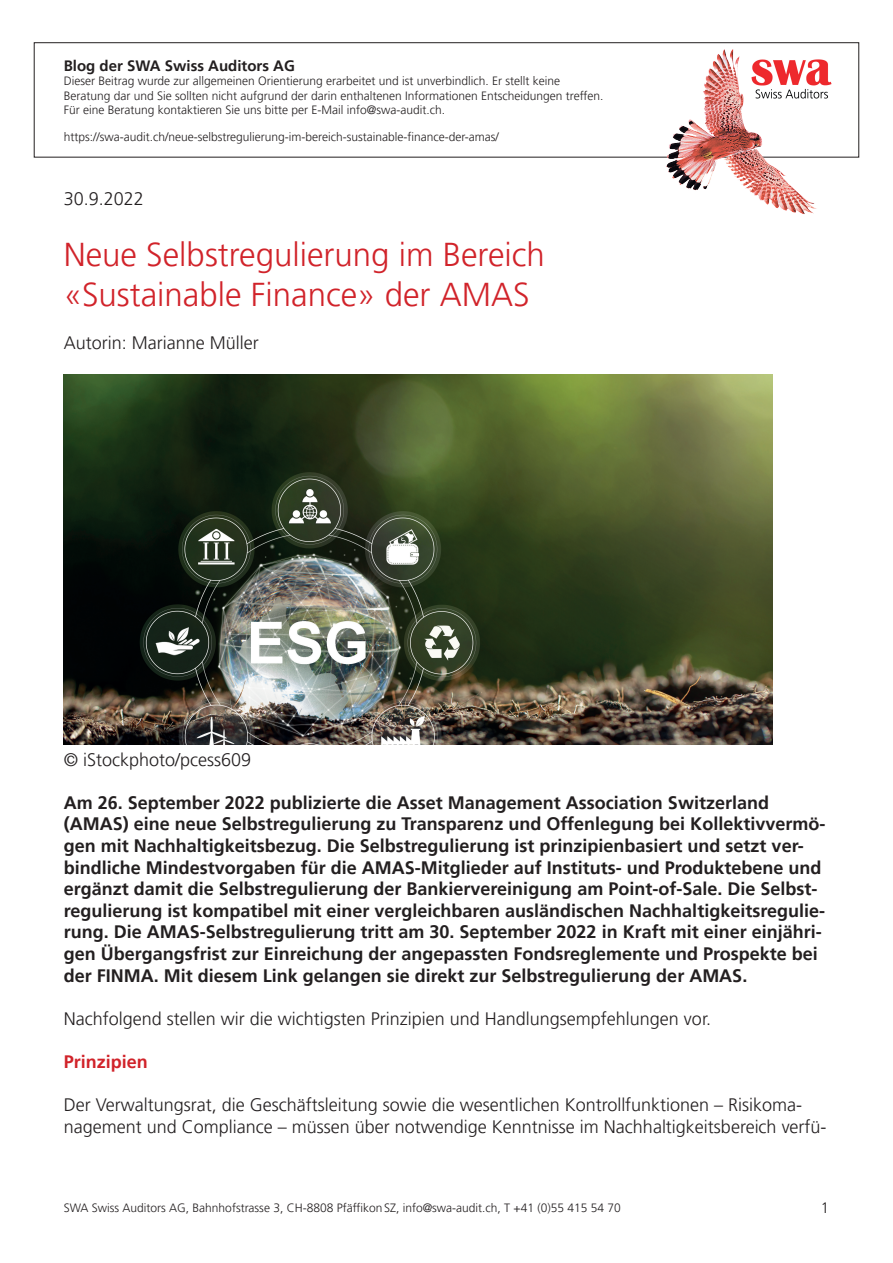
<style>
.page{position:relative;width:893px;height:1263px;background:#fff}
.page>*{position:absolute;margin:0;border:0;box-sizing:border-box;transform-origin:0 0}
.t1{font:300 33px/39.6px "Frutiger";color:#d1232a}
.t2{font:700 18px/21.6px "Frutiger";color:#231f20}
.t3{font:300 18px/21.6px "Frutiger";color:#231f20}
.t4{font:700 18px "Frutiger";color:#d1232a}
.t5{font:700 15px "Frutiger";color:#231f20}
.t6{font:300 15px "Frutiger";color:#231f20}
.t7{font:300 12px/14.4px "Frutiger";color:#231f20}
</style>
<div class="page">
<img style="left:819px;top:60px;width:13px;height:38px">
<img style="left:664px;top:49px;width:155px;height:165px">
<img style="left:64px;top:374px;width:708px;height:370px">
<p class="t5" style="left:64px;top:57px;width:233px">Blog der SWA Swiss Auditors AG</p>
<p class="t7" style="left:64px;top:74px;width:541px">Dieser Beitrag wurde zur allgemeinen Orientierung erarbeitet und ist unverbindlich. Er stellt keine<br>Beratung dar und Sie sollten nicht aufgrund der darin enthaltenen Informationen Entscheidungen treffen.<br>Für eine Beratung kontaktieren Sie uns bitte per E-Mail info@swa-audit.ch.</p>
<p class="t7" style="left:64px;top:130px;width:436px">https://swa-audit.ch/neue-selbstregulierung-im-bereich-sustainable-finance-der-amas/</p>
<p class="t3" style="left:64px;top:188px;width:82px">30.9.2022</p>
<h1 class="t1" style="left:64px;top:235px;width:483px">Neue Selbstregulierung im Bereich «Sustainable Finance» der AMAS</h1>
<p class="t3" style="left:64px;top:332px;width:197px">Autorin: Marianne Müller</p>
<p class="t3" style="left:64px;top:749px;width:189px">© iStockphoto/pcess609</p>
<p class="t2" style="left:64px;top:792px;width:763px">Am 26. September 2022 publizierte die Asset Management Association Switzerland (AMAS) eine neue Selbstregulierung zu Transparenz und Offenlegung bei Kollektivvermö&shy;gen mit Nachhaltigkeitsbezug. Die Selbstregulierung ist prinzipienbasiert und setzt ver&shy;bindliche Mindestvorgaben für die AMAS-Mitglieder auf Instituts- und Produktebene und ergänzt damit die Selbstregulierung der Bankiervereinigung am Point-of-Sale. Die Selbst&shy;regulierung ist kompatibel mit einer vergleichbaren ausländischen Nachhaltigkeitsregulie&shy;rung. Die AMAS-Selbstregulierung tritt am 30. September 2022 in Kraft mit einer einjähri&shy;gen Übergangsfrist zur Einreichung der angepassten Fondsreglemente und Prospekte bei der FINMA. Mit diesem Link gelangen sie direkt zur Selbstregulierung der AMAS.</p>
<p class="t3" style="left:64px;top:1008px;width:649px">Nachfolgend stellen wir die wichtigsten Prinzipien und Handlungsempfehlungen vor.</p>
<p class="t4" style="left:64px;top:1051px;width:86px">Prinzipien</p>
<p class="t3" style="left:64px;top:1094px;width:764px">Der Verwaltungsrat, die Geschäftsleitung sowie die wesentlichen Kontrollfunktionen – Risikoma&shy;nagement und Compliance – müssen über notwendige Kenntnisse im Nachhaltigkeitsbereich verfü-</p>
<p class="t7" style="left:64px;top:1201px;width:559px">SWA Swiss Auditors AG, Bahnhofstrasse 3, CH-8808 PfäffikonSZ, info@swa-audit.ch, T +41 (0)55 415 54 70</p>
<p class="t6" style="left:821px;top:1198px;width:10px">1</p>
</div>
